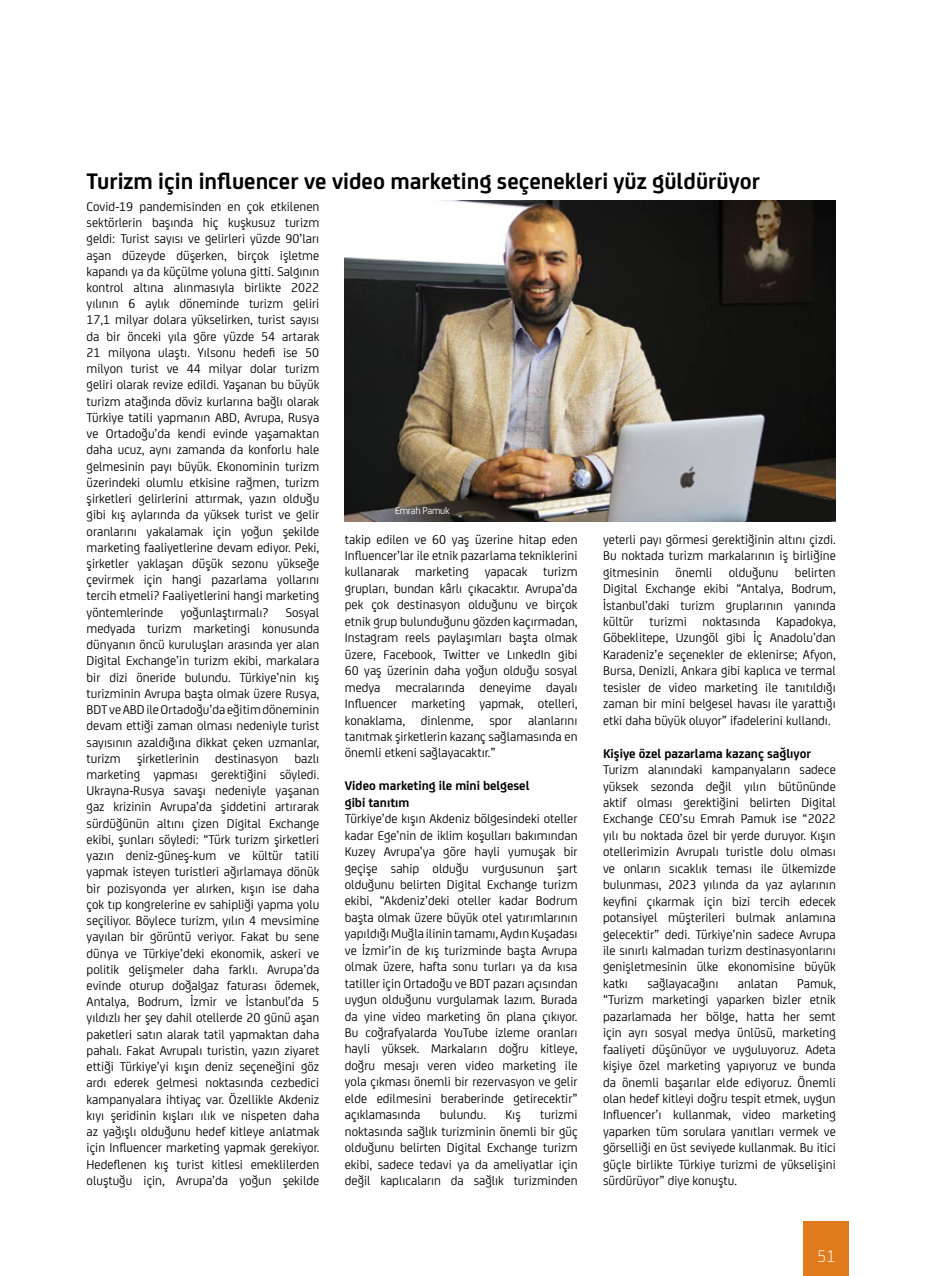
<style>
.page{position:relative;width:936px;height:1276px;background:#fff}
.page>*{position:absolute;margin:0;border:0;box-sizing:border-box;transform-origin:0 0}
.t1{font:700 24px "FS Joey";color:#000}
.t2{font:300 18px "FS Joey";color:#fff}
.t3{font:13.5px/16.5px "FS Joey";color:#000;text-align:justify}
.t4{font:700 13.5px/16.5px "FS Joey";color:#000}
.t5{font:10.5px "FS Joey";letter-spacing:-.025em;color:#fff}
</style>
<div class="page">
<div style="left:803px;top:1222px;width:46px;height:54px;background:#df7b1c"></div>
<img style="left:345px;top:201px;width:490px;height:320px">
<h1 class="t1" style="left:87px;top:163px;width:675px">Turizm için influencer ve video marketing seçenekleri yüz güldürüyor</h1>
<p class="t3" style="left:87px;top:197px;width:234px">Covid-19 pandemisinden en çok etkilenen sektörlerin başında hiç kuşkusuz turizm geldi: Turist sayısı ve gelirleri yüzde 90’ları aşan düzeyde düşerken, birçok işletme kapandı ya da küçülme yoluna gitti. Salgının kontrol altına alınmasıyla birlikte 2022 yılının 6 aylık döneminde turizm geliri 17,1 milyar dolara yükselirken, turist sayısı da bir önceki yıla göre yüzde 54 artarak 21 milyona ulaştı. Yılsonu hedefi ise 50 milyon turist ve 44 milyar dolar turizm geliri olarak revize edildi. Yaşanan bu büyük turizm atağında döviz kurlarına bağlı olarak Türkiye tatili yapmanın ABD, Avrupa, Rusya ve Ortadoğu’da kendi evinde yaşamaktan daha ucuz, aynı zamanda da konforlu hale gelmesinin payı büyük. Ekonominin turizm üzerindeki olumlu etkisine rağmen, turizm şirketleri gelirlerini attırmak, yazın olduğu gibi kış aylarında da yüksek turist ve gelir oranlarını yakalamak için yoğun şekilde marketing faaliyetlerine devam ediyor. Peki, şirketler yaklaşan düşük sezonu yükseğe çevirmek için hangi pazarlama yollarını tercih etmeli? Faaliyetlerini hangi marketing yöntemlerinde</p>
<p class="t3" style="left:180px;top:603px;width:90px">yoğunlaştırmalı?</p>
<p class="t3" style="left:87px;top:603px;width:234px;text-indent:199px">Sosyal medyada turizm marketingi konusunda dünyanın öncü kuruluşları arasında yer alan Digital Exchange’in turizm ekibi, markalara bir dizi öneride bulundu. Türkiye’nin kış turizminin Avrupa başta olmak üzere Rusya, BDT ve ABD ile Ortadoğu’da eğitim döneminin devam ettiği zaman olması nedeniyle turist sayısının azaldığına dikkat çeken uzmanlar, turizm şirketlerinin destinasyon bazlı marketing yapması gerektiğini söyledi.<br>Ukrayna-Rusya savaşı nedeniyle yaşanan gaz krizinin Avrupa’da şiddetini artırarak sürdüğünün altını çizen Digital Exchange ekibi, şunları söyledi: “Türk turizm şirketleri yazın deniz-güneş-kum ve kültür tatili yapmak isteyen turistleri ağırlamaya dönük bir pozisyonda yer alırken, kışın ise daha çok tıp kongrelerine ev sahipliği yapma yolu seçiliyor. Böylece turizm, yılın 4 mevsimine yayılan bir görüntü veriyor. Fakat bu sene dünya ve Türkiye’deki ekonomik, askeri ve politik gelişmeler daha farklı. Avrupa’da evinde oturup doğalgaz faturası ödemek, Antalya, Bodrum, İzmir ve İstanbul’da 5 yıldızlı her şey dahil otellerde 20 günü aşan paketleri satın alarak tatil yapmaktan daha pahalı. Fakat Avrupalı turistin, yazın ziyaret ettiği Türkiye’yi kışın deniz seçeneğini göz ardı ederek gelmesi noktasında cezbedici kampanyalara ihtiyaç var. Özellikle Akdeniz kıyı şeridinin kışları ılık ve nispeten daha az yağışlı olduğunu hedef kitleye anlatmak için Influencer marketing yapmak gerekiyor.<br>Hedeflenen kış turist kitlesi emeklilerden oluştuğu için, Avrupa’da yoğun şekilde</p>
<p class="t5" style="left:395px;top:503px;width:56px">Emrah Pamuk</p>
<p class="t3" style="left:345px;top:530px;width:234px">takip edilen ve 60 yaş üzerine hitap eden Influencer’lar ile etnik pazarlama tekniklerini kullanarak marketing yapacak turizm grupları, bundan kârlı çıkacaktır. Avrupa’da pek çok destinasyon olduğunu ve birçok etnik grup bulunduğunu gözden kaçırmadan, Instagram reels paylaşımları başta olmak üzere, Facebook, Twitter ve LınkedIn gibi 60 yaş üzerinin daha yoğun olduğu sosyal medya mecralarında deneyime dayalı Influencer marketing yapmak, otelleri, konaklama, dinlenme, spor alanlarını tanıtmak şirketlerin kazanç sağlamasında en önemli etkeni sağlayacaktır.”</p>
<p class="t4" style="left:345px;top:776px;width:186px">Video marketing ile mini belgesel gibi tanıtım</p>
<p class="t3" style="left:345px;top:809px;width:234px">Türkiye’de kışın Akdeniz bölgesindeki oteller kadar Ege’nin de iklim koşulları bakımından Kuzey Avrupa’ya göre hayli yumuşak bir geçişe sahip olduğu vurgusunun şart olduğunu belirten Digital Exchange turizm ekibi, “Akdeniz’deki oteller kadar Bodrum başta olmak üzere büyük otel yatırımlarının yapıldığı Muğla ilinin tamamı, Aydın Kuşadası ve İzmir’in de kış turizminde başta Avrupa olmak üzere, hafta sonu turları ya da kısa tatiller için Ortadoğu ve BDT pazarı açısından uygun olduğunu vurgulamak lazım. Burada da yine video marketing ön plana çıkıyor.<br>Bu coğrafyalarda YouTube izleme oranları hayli yüksek. Markaların doğru kitleye, doğru mesajı veren video marketing ile yola çıkması önemli bir rezervasyon ve gelir elde edilmesini beraberinde getirecektir” açıklamasında</p>
<p class="t3" style="left:440px;top:1105px;width:48px">bulundu.</p>
<p class="t3" style="left:505px;top:1105px;width:17px">Kış</p>
<p class="t3" style="left:345px;top:1105px;width:234px;text-indent:195px">turizmi noktasında sağlık turizminin önemli bir güç olduğunu belirten Digital Exchange turizm ekibi, sadece tedavi ya da ameliyatlar için değil kaplıcaların da sağlık turizminden</p>
<p class="t3" style="left:603px;top:530px;width:234px">yeterli payı görmesi gerektiğinin altını çizdi.<br>Bu noktada turizm markalarının iş birliğine gitmesinin önemli olduğunu belirten Digital Exchange ekibi “Antalya, Bodrum, İstanbul’daki turizm gruplarının yanında kültür turizmi noktasında Kapadokya, Göbeklitepe, Uzungöl gibi İç Anadolu’dan Karadeniz’e seçenekler de eklenirse; Afyon, Bursa, Denizli, Ankara gibi kaplıca ve termal tesisler de video marketing ile tanıtıldığı zaman bir mini belgesel havası ile yarattığı etki daha büyük oluyor” ifadelerini kullandı.</p>
<p class="t4" style="left:603px;top:744px;width:209px">Kişiye özel pazarlama kazanç sağlıyor</p>
<p class="t3" style="left:603px;top:760px;width:234px">Turizm alanındaki kampanyaların sadece yüksek sezonda değil yılın bütününde aktif olması gerektiğini belirten Digital Exchange CEO’su Emrah Pamuk ise “2022 yılı bu noktada özel bir yerde duruyor. Kışın otellerimizin Avrupalı turistle dolu olması ve onların sıcaklık teması ile ülkemizde bulunması, 2023 yılında da yaz aylarının keyfini çıkarmak için bizi tercih edecek potansiyel müşterileri bulmak anlamına gelecektir” dedi. Türkiye’nin sadece Avrupa ile sınırlı kalmadan turizm destinasyonlarını genişletmesinin ülke ekonomisine büyük katkı</p>
<p class="t3" style="left:647px;top:974px;width:73px">sağlayacağını</p>
<p class="t3" style="left:737px;top:974px;width:42px">anlatan</p>
<p class="t3" style="left:603px;top:974px;width:234px;text-indent:194px">Pamuk, “Turizm marketingi yaparken bizler etnik pazarlamada her bölge, hatta her semt için ayrı sosyal medya ünlüsü, marketing faaliyeti düşünüyor ve uyguluyoruz. Adeta kişiye özel marketing yapıyoruz ve bunda da önemli başarılar elde ediyoruz. Önemli olan hedef kitleyi doğru tespit etmek, uygun Influencer’ı kullanmak, video marketing yaparken tüm sorulara yanıtları vermek ve görselliği en üst seviyede kullanmak. Bu itici güçle birlikte Türkiye turizmi de yükselişini sürdürüyor” diye konuştu.</p>
<h2 class="t2" style="left:817px;top:1243px;width:20px">51</h2>
</div>
